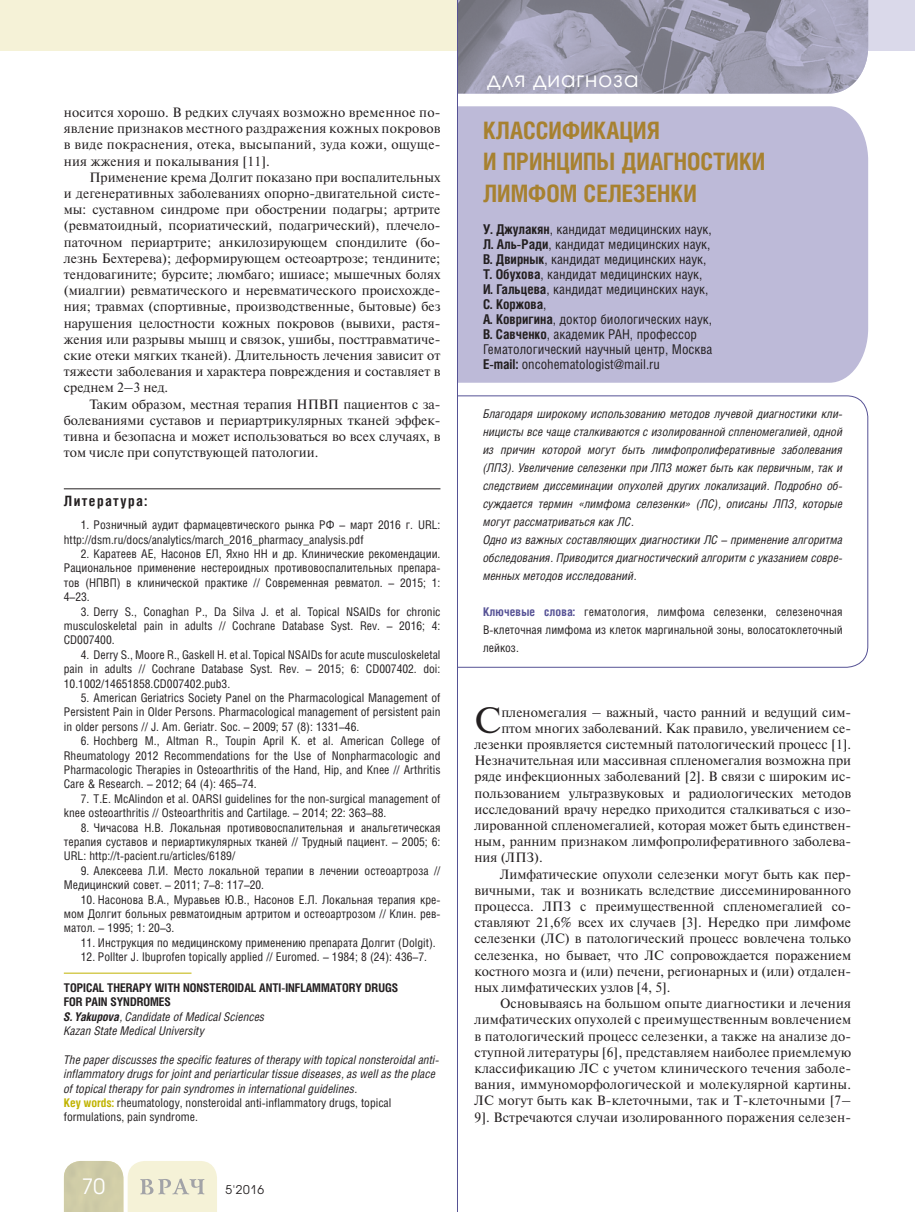
<style>
.page{position:relative;width:915px;height:1212px;background:#fff}
.page>*{position:absolute;margin:0;border:0;box-sizing:border-box;transform-origin:0 0}
.t1{font:36.6px "Newton C";color:#231f20}
.t2{font:700 24px/31.5px "Helios Cond";color:#a78130}
.t3{font:21px "Avant Garde Gothic C";letter-spacing:.05em;color:#fff}
.t4{font:700 14.25px "Helios Cond";letter-spacing:.1em;color:#231f20}
.t5{font:13.5px/16.2px "Newton C";color:#231f20;text-align:justify}
.t6{font:13.5px/15px "Helios Cond";color:#231f20}
.t7{font:12px/14.4px "Helios Cond";color:#231f20;text-align:justify}
.t8{font:italic 12px/18px "Helios Cond";color:#231f20}
.t9{font:700 12px/14.4px "Helios Cond";color:#231f20}
.t10{font:12px "Avant Garde Gothic C";color:#231f20}
.s1{font-style:italic}
.s2{font-weight:400;font-style:italic}
.s3{font-weight:700;font-style:normal;color:#c0b301}
.s4{font-style:normal}
.s5{font-weight:700}
.s6{font-weight:700;color:#565295}
</style>
<div class="page">
<div style="left:0;top:0;width:457px;height:51px;background:#f5f2d7"></div>
<svg style="left:64px;top:1161px;width:153px;height:51px"></svg>
<hr style="left:64px;top:488px;width:376px;height:1px;background:#231f20">
<hr style="left:64px;top:973px;width:127px;height:1px;background:#c0b301">
<div style="left:457px;top:0;width:457px;height:51px;background:#dad9ea"></div>
<svg style="left:458px;top:0;width:371px;height:94px"></svg>
<img style="left:829px;top:0;width:38px;height:94px">
<div style="left:458px;top:106px;width:409px;height:277px;background:#bdbad8"></div>
<svg style="left:458px;top:395px;width:410px;height:273px"></svg>
<hr style="left:457px;top:0;width:1px;height:1212px;background:#565295">
<p class="t5" style="left:64px;top:105px;width:378px">носится хорошо. В редких случаях возможно временное по&shy;явление признаков местного раздражения кожных покровов в виде покраснения, отека, высыпаний, зуда кожи, ощуще&shy;ния жжения и покалывания [11].</p>
<p class="t5" style="left:64px;top:170px;width:378px;text-indent:26px">Применение крема Долгит показано при воспалительных и дегенеративных заболеваниях опорно-двигательной систе&shy;мы: суставном синдроме при обострении подагры; артрите (ревматоидный, псориатический, подагрический), плечело&shy;паточном периартрите; анкилозирующем спондилите (бо&shy;лезнь Бехтерева); деформирующем остеоартрозе; тендините; тендовагините; бурсите; люмбаго; ишиасе; мышечных болях (миалгии) ревматического и неревматического происхожде&shy;ния; травмах (спортивные, производственные, бытовые) без нарушения целостности кожных покровов (вывихи, растя&shy;жения или разрывы мышц и связок, ушибы, посттравматиче&shy;ские отеки мягких тканей). Длительность лечения зависит от тяжести заболевания и характера повреждения и составляет в среднем 2–3 нед.</p>
<p class="t5" style="left:64px;top:397px;width:378px;text-indent:26px">Таким образом, местная терапия НПВП пациентов с за&shy;болеваниями суставов и периартрикулярных тканей эффек&shy;тивна и безопасна и может использоваться во всех случаях, в том числе при сопутствующей патологии.</p>
<p class="t4" style="left:64px;top:496px;width:85px">Литература:</p>
<p class="t7" style="left:64px;top:519px;width:378px;text-indent:17px">1. Розничный аудит фармацевтического рынка РФ – март 2016 г. URL: http://dsm.ru/docs/analytics/march_2016_pharmacy_analysis.pdf</p>
<p class="t7" style="left:64px;top:547px;width:378px;text-indent:17px">2. Каратеев АЕ, Насонов ЕЛ, Яхно НН и др. Клинические рекомендации.<br>Рациональное применение нестероидных противовоспалительных препара&shy;тов (НПВП) в клинической практике // Современная ревматол. – 2015; 1:<br>4–23.</p>
<p class="t7" style="left:64px;top:605px;width:378px;text-indent:17px">3. Derry S., Conaghan P., Da Silva J. et al. Topical NSAIDs for chronic musculoskeletal pain in adults // Cochrane Database Syst. Rev. – 2016; 4:<br>CD007400.</p>
<p class="t7" style="left:64px;top:648px;width:378px;text-indent:17px">4. Derry S., Moore R., Gaskell H. et al. Topical NSAIDs for acute musculoskeletal pain in adults // Cochrane Database Syst. Rev. – 2015; 6: CD007402. doi:<br>10.1002/14651858.CD007402.pub3.</p>
<p class="t7" style="left:64px;top:691px;width:378px;text-indent:17px">5. American Geriatrics Society Panel on the Pharmacological Management of Persistent Pain in Older Persons. Pharmacological management of persistent pain in older persons // J. Am. Geriatr. Soc. – 2009; 57 (8): 1331–46.</p>
<p class="t7" style="left:64px;top:735px;width:378px;text-indent:17px">6. Hochberg M., Altman R., Toupin April K. et al. American College of Rheumatology 2012 Recommendations for the Use of Nonpharmacologic and Pharmacologic Therapies in Osteoarthritis of the Hand, Hip, and Knee // Arthritis Care &amp; Research. – 2012; 64 (4): 465–74.</p>
<p class="t7" style="left:64px;top:792px;width:378px;text-indent:17px">7. T.E. McAlindon et al. OARSI guidelines for the non-surgical management of knee osteoarthritis // Osteoarthritis and Cartilage. – 2014; 22: 363–88.</p>
<p class="t7" style="left:64px;top:821px;width:378px;text-indent:17px">8. Чичасова Н.В. Локальная противовоспалительная и анальгетическая терапия суставов и периартикулярных тканей // Трудный пациент. – 2005; 6:<br>URL: http://t-pacient.ru/articles/6189/</p>
<p class="t7" style="left:64px;top:864px;width:378px;text-indent:17px">9. Алексеева Л.И. Место локальной терапии в лечении остеоартроза //<br>Медицинский совет. – 2011; 7–8: 117–20.</p>
<p class="t7" style="left:64px;top:893px;width:378px;text-indent:17px">10. Насонова В.А., Муравьев Ю.В., Насонов Е.Л. Локальная терапия кре&shy;мом Долгит больных ревматоидным артритом и остеоартрозом // Клин. рев&shy;матол. – 1995; 1: 20–3.</p>
<p class="t7" style="left:81px;top:936px;width:356px">11. Инструкция по медицинскому применению препарата Долгит (Dolgit).</p>
<p class="t7" style="left:81px;top:951px;width:347px">12. Pollter J. Ibuprofen topically applied // Euromed. – 1984; 8 (24): 436–7.</p>
<p class="t9" style="left:64px;top:981px;width:335px">TOPICAL THERAPY WITH NONSTEROIDAL ANTI-INFLAMMATORY DRUGS FOR PAIN SYNDROMES<br><span class="s1">S. Yakupova</span><span class="s2">, Candidate of Medical Sciences<br>Kazan State Medical University</span></p>
<p class="t8" style="left:64px;top:1053px;width:377px;line-height:14.4px">The paper discusses the specific features of therapy with topical nonsteroidal anti&shy;inflammatory drugs for joint and periarticular tissue diseases, as well as the place of topical therapy for pain syndromes in international guidelines.<br><span class="s3">Key words:</span> <span class="s4">rheumatology, nonsteroidal anti-inflammatory drugs, topical formulations, pain syndrome.</span></p>
<h3 class="t3" style="left:82px;top:1179px;width:25px">70</h3>
<p class="t10" style="left:225px;top:1185px;width:40px">5'2016</p>
<h3 class="t3" style="left:487px;top:71px;width:152px">для диагноза</h3>
<h2 class="t2" style="left:483px;top:116px;width:284px">КЛАССИФИКАЦИЯ<br>И ПРИНЦИПЫ ДИАГНОСТИКИ<br>ЛИМФОМ СЕЛЕЗЕНКИ</h2>
<p class="t6" style="left:483px;top:222px;width:231px"><span class="s5">У. Джулакян</span>, кандидат медицинских наук, <span class="s5">Л. Аль-Ради</span>, кандидат медицинских наук, <span class="s5">В. Двирнык</span>, кандидат медицинских наук, <span class="s5">Т. Обухова</span>, кандидат медицинских наук, <span class="s5">И. Гальцева</span>, кандидат медицинских наук, <span class="s5">С. Коржова</span>,<br><span class="s5">А. Ковригина</span>, доктор биологических наук, <span class="s5">В. Савченко</span>, академик РАН, профессор Гематологический научный центр, Москва <span class="s5">E-mail:</span> oncohematologist@mail.ru</p>
<p class="t8" style="left:483px;top:405px;width:361px">Благодаря широкому использованию методов лучевой диагностики кли&shy;ницисты все чаще сталкиваются с изолированной спленомегалией, одной из причин которой могут быть лимфопролиферативные заболевания (ЛПЗ). Увеличение селезенки при ЛПЗ может быть как первичным, так и следствием диссеминации опухолей других локализаций. Подробно об&shy;суждается термин «лимфома селезенки» (ЛС), описаны ЛПЗ, которые могут рассматриваться как ЛС.<br>Одно из важных составляющих диагностики ЛС – применение алгоритма обследования. Приводится диагностический алгоритм с указанием совре&shy;менных методов исследований.</p>
<p class="t7" style="left:483px;top:603px;width:361px;line-height:18px"><span class="s6">Ключевые слова:</span> гематология, лимфома селезенки, селезеночная В-клеточная лимфома из клеток маргинальной зоны, волосатоклеточный лейкоз.</p>
<h1 class="t1" style="left:474px;top:707px;width:28px">С</h1>
<p class="t5" style="left:501px;top:705px;width:351px">пленомегалия – важный, часто ранний и ведущий сим-</p>
<p class="t5" style="left:501px;top:721px;width:351px">птом многих заболеваний. Как правило, увеличением се-</p>
<p class="t5" style="left:474px;top:737px;width:378px">лезенки проявляется системный патологический процесс [1].</p>
<p class="t5" style="left:474px;top:753px;width:378px">Незначительная или массивная спленомегалия возможна при</p>
<p class="t5" style="left:474px;top:770px;width:378px">ряде инфекционных заболеваний [2]. В связи с широким ис-</p>
<p class="t5" style="left:474px;top:786px;width:378px">пользованием ультразвуковых и радиологических методов</p>
<p class="t5" style="left:474px;top:802px;width:378px">исследований врачу нередко приходится сталкиваться с изо-</p>
<p class="t5" style="left:474px;top:818px;width:378px">лированной спленомегалией, которая может быть единствен-</p>
<p class="t5" style="left:474px;top:834px;width:378px">ным, ранним признаком лимфопролиферативного заболева-</p>
<p class="t5" style="left:474px;top:851px;width:70px">ния (ЛПЗ).</p>
<p class="t5" style="left:500px;top:867px;width:352px">Лимфатические опухоли селезенки могут быть как пер-</p>
<p class="t5" style="left:474px;top:883px;width:378px">вичными, так и возникать вследствие диссеминированного</p>
<p class="t5" style="left:474px;top:899px;width:378px">процесса. ЛПЗ с преимущественной спленомегалией со-</p>
<p class="t5" style="left:474px;top:915px;width:378px">ставляют 21,6% всех их случаев [3]. Нередко при лимфоме</p>
<p class="t5" style="left:474px;top:932px;width:378px">селезенки (ЛС) в патологический процесс вовлечена только</p>
<p class="t5" style="left:474px;top:948px;width:378px">селезенка, но бывает, что ЛС сопровождается поражением</p>
<p class="t5" style="left:474px;top:964px;width:378px">костного мозга и (или) печени, регионарных и (или) отдален-</p>
<p class="t5" style="left:474px;top:980px;width:197px">ных лимфатических узлов [4, 5].</p>
<p class="t5" style="left:500px;top:996px;width:352px">Основываясь на большом опыте диагностики и лечения</p>
<p class="t5" style="left:474px;top:1013px;width:378px">лимфатических опухолей с преимущественным вовлечением</p>
<p class="t5" style="left:474px;top:1029px;width:378px">в патологический процесс селезенки, а также на анализе до-</p>
<p class="t5" style="left:474px;top:1045px;width:378px">ступной литературы [6], представляем наиболее приемлемую</p>
<p class="t5" style="left:474px;top:1061px;width:378px">классификацию ЛС с учетом клинического течения заболе-</p>
<p class="t5" style="left:474px;top:1077px;width:378px">вания, иммуноморфологической и молекулярной картины.</p>
<p class="t5" style="left:474px;top:1094px;width:378px">ЛС могут быть как В-клеточными, так и Т-клеточными [7–</p>
<p class="t5" style="left:474px;top:1110px;width:378px">9]. Встречаются случаи изолированного поражения селезен-</p>
</div>
